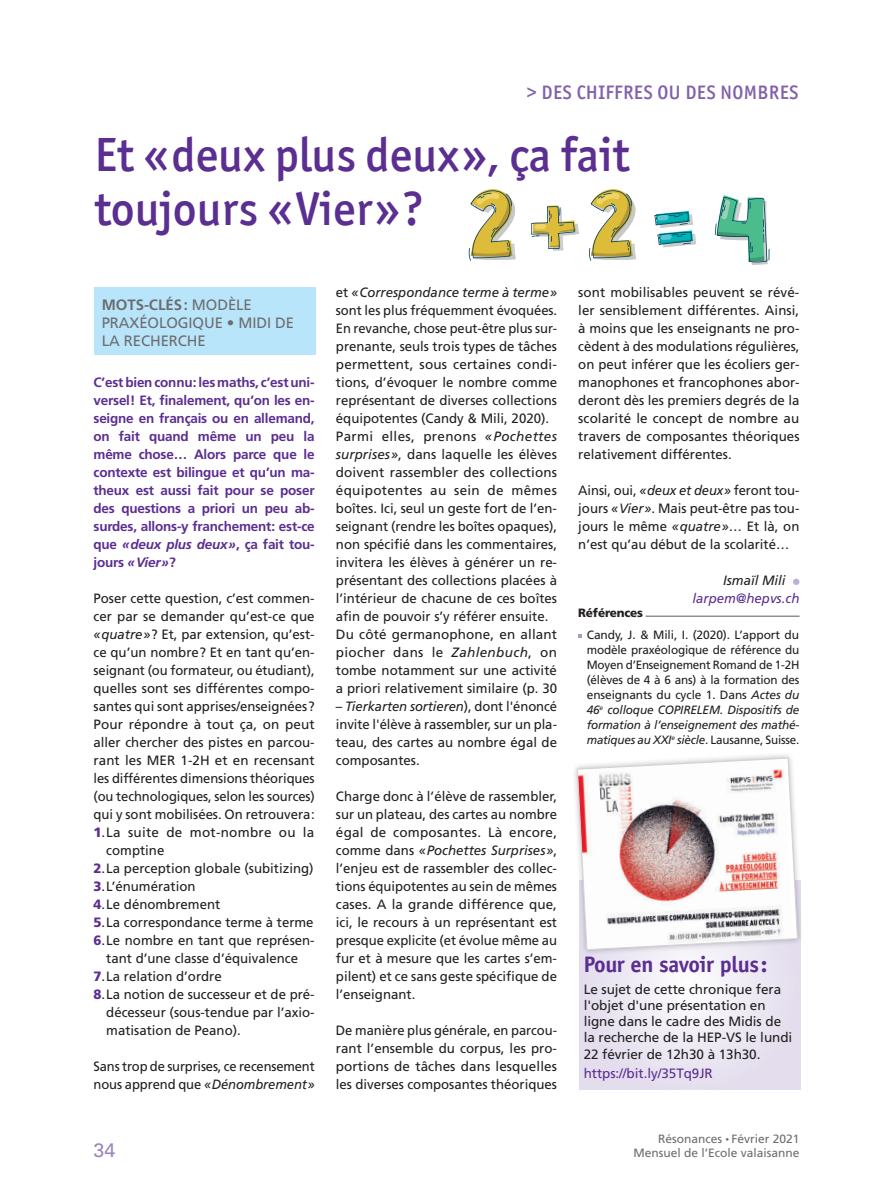
<style>
.page{position:relative;width:893px;height:1191px;background:#fff}
.page>*{position:absolute;margin:0;border:0;box-sizing:border-box;transform-origin:0 0}
.t1{font:500 48px/54px "Officina San ITC";color:#5b2e91}
.t2{font:700 22.5px "Officina Sans";letter-spacing:-.02em;color:#5b2e91}
.t3{font:500 19.5px "Officina San ITC";letter-spacing:.02em;color:#8161aa}
.t4{font:19.5px "Univers LT Std";color:#9c85bd}
.t5{font:15px/18px "Frutiger";letter-spacing:-.005em;color:#6c6d70}
.t6{font:13.5px/18px "Frutiger";color:#231f20;text-align:justify}
.t7{font:13.5px/18px "Frutiger";color:#231f20;text-align:justify;scale:.96 1}
.t8{font:700 13.5px/18px "Frutiger";letter-spacing:-.015em;color:#5b2e91;text-align:justify}
.t9{font:13.5px "Frutiger";letter-spacing:.02em;color:#231f20}
.t10{font:13.5px "Frutiger";letter-spacing:-.005em;color:#5b2e91}
.t11{font:italic 13.5px "Frutiger";color:#5b2e91}
.t12{font:italic 13.5px "Frutiger";color:#231f20}
.t13{font:12px/15px "Frutiger";letter-spacing:-.015em;color:#231f20;text-align:justify}
.t14{font:12px "Frutiger";color:#6c6d70}
.t15{font:900 12px "Frutiger";letter-spacing:-.015em;color:#231f20}
.s1{font-weight:700}
.s2{font-style:italic}
.s3{font-weight:900;color:#5b2e91}
.s4{font-size:7.5px}
</style>
<div class="page">
<div style="left:94px;top:287px;width:222px;height:68px;background:#b9e5fa"></div>
<div style="left:793px;top:578px;width:6px;height:7px;background:#beafd4;border-radius:50%"></div>
<hr style="left:646px;top:616px;width:153px;height:1px;background:#57585a">
<svg style="left:578px;top:634px;width:4px;height:4px"></svg>
<svg style="left:579px;top:955px;width:221px;height:134px"></svg>
<div style="left:571px;top:752px;width:233px;height:203px;background:#231f20;opacity:.3"></div>
<svg style="left:577px;top:757px;width:221px;height:193px"></svg>
<svg style="left:469px;top:189px;width:47px;height:72px"></svg>
<svg style="left:589px;top:189px;width:47px;height:72px"></svg>
<svg style="left:531px;top:205px;width:48px;height:45px"></svg>
<svg style="left:654px;top:211px;width:42px;height:36px"></svg>
<svg style="left:715px;top:195px;width:54px;height:70px"></svg>
<h3 class="t3" style="left:527px;top:81px;width:273px">&gt; DES CHIFFRES OU DES NOMBRES</h3>
<h1 class="t1" style="left:94px;top:128px;width:536px">Et «deux plus deux», ça fait toujours «Vier»?</h1>
<p class="t5" style="left:102px;top:296px;width:194px"><span class="s1">MOTS-CLÉS:</span> MODÈLE<br>PRAXÉOLOGIQUE • MIDI DE<br>LA RECHERCHE</p>
<p class="t8" style="left:94px;top:373px;width:223px">C’est bien connu: les maths, c’est uni&shy;versel! Et, finalement, qu’on les en&shy;seigne en français ou en allemand, on fait quand même un peu la même chose… Alors parce que le contexte est bilingue et qu’un ma&shy;theux est aussi fait pour se poser des questions a priori un peu ab&shy;surdes, allons-y franchement: est-ce que <span class="s2">«deux plus deux»</span>, ça fait tou&shy;jours <span class="s2">«Vier»</span>?</p>
<p class="t6" style="left:94px;top:589px;width:223px">Poser cette question, c’est commen-</p>
<p class="t6" style="left:94px;top:607px;width:223px">cer par se demander qu’est-ce que</p>
<p class="t6" style="left:94px;top:625px;width:223px"><span class="s2">«quatre»</span>? Et, par extension, qu’est-</p>
<p class="t6" style="left:94px;top:643px;width:223px">ce qu’un nombre? Et en tant qu’en-</p>
<p class="t7" style="left:94px;top:661px;width:232px">seignant (ou formateur, ou étudiant),</p>
<p class="t6" style="left:94px;top:679px;width:223px">quelles sont ses différentes compo-</p>
<p class="t6" style="left:94px;top:697px;width:223px">santes qui sont apprises/enseignées?</p>
<p class="t6" style="left:94px;top:715px;width:223px">Pour répondre à tout ça, on peut</p>
<p class="t6" style="left:94px;top:733px;width:223px">aller chercher des pistes en parcou-</p>
<p class="t6" style="left:94px;top:751px;width:223px">rant les MER 1-2H et en recensant</p>
<p class="t7" style="left:94px;top:769px;width:232px">les différentes dimensions théoriques</p>
<p class="t7" style="left:94px;top:787px;width:232px">(ou technologiques, selon les sources)</p>
<p class="t6" style="left:94px;top:805px;width:223px">qui y sont mobilisées. On retrouvera:</p>
<p class="t9" style="left:94px;top:824px;width:222px"><span class="s3">1</span>.La suite de mot-nombre ou la</p>
<p class="t6" style="left:106px;top:841px;width:60px">comptine</p>
<p class="t6" style="left:94px;top:859px;width:222px"><span class="s3">2</span>.La perception globale (subitizing)</p>
<p class="t6" style="left:94px;top:877px;width:103px"><span class="s3">3</span>.L’énumération</p>
<p class="t6" style="left:94px;top:895px;width:128px"><span class="s3">4</span>.Le dénombrement</p>
<p class="t6" style="left:94px;top:913px;width:222px"><span class="s3">5</span>.La correspondance terme à terme</p>
<p class="t6" style="left:94px;top:931px;width:223px"><span class="s3">6</span>.Le nombre en tant que représen-</p>
<p class="t6" style="left:106px;top:949px;width:193px">tant d’une classe d’équivalence</p>
<p class="t6" style="left:94px;top:967px;width:130px"><span class="s3">7</span>.La relation d’ordre</p>
<p class="t6" style="left:94px;top:985px;width:223px"><span class="s3">8</span>.La notion de successeur et de pré-</p>
<p class="t6" style="left:106px;top:1003px;width:210px">décesseur (sous-tendue par l’axio-</p>
<p class="t6" style="left:106px;top:1021px;width:136px">matisation de Peano).</p>
<p class="t7" style="left:94px;top:1057px;width:232px">Sans trop de surprises, ce recensement nous apprend que <span class="s2">«Dénombrement»</span></p>
<p class="t6" style="left:336px;top:283px;width:223px;text-align:left">et <span class="s2">«Correspondance terme à terme» </span>sont les plus fréquemment évoquées.<br>En revanche, chose peut-être plus sur&shy;prenante, seuls trois types de tâches permettent, sous certaines condi&shy;tions, d’évoquer le nombre comme représentant de diverses collections équipotentes (Candy &amp; Mili, 2020).<br>Parmi elles, prenons <span class="s2">«Pochettes surprises»</span>, dans laquelle les élèves doivent rassembler des collections équipotentes au sein de mêmes boîtes. Ici, seul un geste fort de l’en&shy;seignant (rendre les boîtes opaques), non spécifié dans les commentaires, invitera les élèves à générer un re&shy;présentant des collections placées à l’intérieur de chacune de ces boîtes afin de pouvoir s’y référer ensuite.<br>Du côté germanophone, en allant piocher dans le <span class="s2">Zahlenbuch</span>, on tombe notamment sur une activité a priori relativement similaire (p. 30</p>
<p class="t6" style="left:336px;top:697px;width:223px">– <span class="s2">Tierkarten sortieren</span>), dont l'énoncé invite l'élève à rassembler, sur un pla&shy;teau, des cartes au nombre égal de composantes.</p>
<p class="t6" style="left:336px;top:787px;width:223px">Charge donc à l’élève de rassembler, sur un plateau, des cartes au nombre égal de composantes. Là encore, comme dans <span class="s2">«Pochettes Surprises»</span>, l’enjeu est de rassembler des collec&shy;tions équipotentes au sein de mêmes cases. A la grande différence que, ici, le recours à un représentant est presque explicite (et évolue même au fur et à mesure que les cartes s’em&shy;pilent) et ce sans geste spécifique de l’enseignant.</p>
<p class="t7" style="left:336px;top:1021px;width:232px">De manière plus générale, en parcou&shy;rant l’ensemble du corpus, les pro&shy;portions de tâches dans lesquelles les diverses composantes théoriques</p>
<p class="t6" style="left:578px;top:283px;width:223px">sont mobilisables peuvent se révé&shy;ler sensiblement différentes. Ainsi, à moins que les enseignants ne pro&shy;cèdent à des modulations régulières, on peut inférer que les écoliers ger&shy;manophones et francophones abor&shy;deront dès les premiers degrés de la scolarité le concept de nombre au travers de composantes théoriques relativement différentes.</p>
<p class="t7" style="left:578px;top:481px;width:232px">Ainsi, oui, <span class="s2">«deux et deux»</span> feront tou&shy;jours <span class="s2">«Vier»</span>. Mais peut-être pas tou&shy;jours le même <span class="s2">«quatre»</span>… Et là, on n’est qu’au début de la scolarité…</p>
<p class="t12" style="left:723px;top:572px;width:64px">Ismaïl Mili</p>
<p class="t11" style="left:692px;top:590px;width:108px">larpem@hepvs.ch</p>
<p class="t15" style="left:578px;top:605px;width:66px">Références</p>
<p class="t13" style="left:587px;top:627px;width:214px">Candy, J. &amp; Mili, I. (2020). L’apport du modèle praxéologique de référence du Moyen d’Enseignement Romand de 1-2H (élèves de 4 à 6 ans) à la formation des enseignants du cycle 1. Dans <span class="s2">Actes du 46</span><sup>e</sup> <span class="s2">colloque COPIRELEM. Dispositifs de formation à l’enseignement des mathé&shy;matiques au XXI</span><sup>e</sup> <span class="s2">siècle</span>. Lausanne, Suisse.</p>
<h2 class="t2" style="left:584px;top:949px;width:185px">Pour en savoir plus:</h2>
<p class="t6" style="left:584px;top:980px;width:210px;line-height:16.2px;text-align:left">Le sujet de cette chronique fera l'objet d'une présentation en ligne dans le cadre des Midis de la recherche de la HEP-VS le lundi<br>22 février de 12h30 à 13h30.</p>
<p class="t10" style="left:584px;top:1065px;width:131px">https://bit.ly/35Tq9JR</p>
<p class="t14" style="left:658px;top:1131px;width:143px">Résonances <span class="s4">•</span> Février 2021</p>
<h3 class="t4" style="left:94px;top:1138px;width:23px">34</h3>
<p class="t14" style="left:633px;top:1145px;width:168px">Mensuel de l’Ecole valaisanne</p>
</div>
